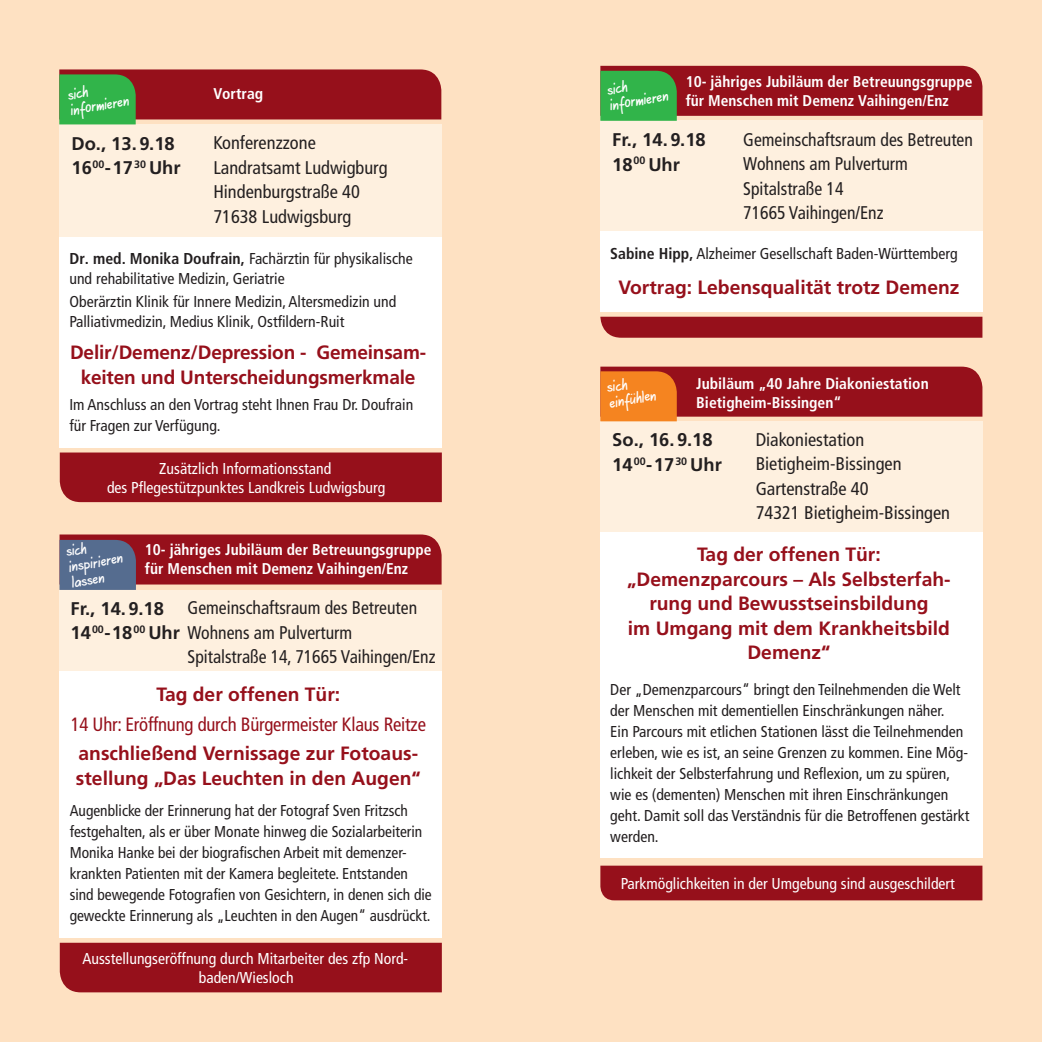
<style>
.page{position:relative;width:1042px;height:1042px;background:#fee1c2}
.page>*{position:absolute;margin:0;border:0;box-sizing:border-box;transform-origin:0 0}
.t1{font:700 19.25px/24.5px "Frutiger";color:#96101b;text-align:center}
.t2{font:condensed 19.25px "Frutiger";letter-spacing:-.01em;color:#96101b}
.t3{font:condensed 18.38px/24.5px "Frutiger";color:#231f20;scale:.96 1}
.t4{font:condensed 18.38px/24.5px "Frutiger";color:#231f20}
.t5{font:700 18.38px/24.5px "Frutiger";color:#231f20}
.t6{font:condensed 15.75px/21px "Frutiger";color:#231f20}
.t7{font:condensed 15.75px/19.2px "Frutiger";color:#fff;text-align:center}
.t8{font:700 condensed 15.58px/19.2px "Frutiger";color:#fff}
.t9{font:14px/15.8px "Agilo Handwriting";color:#fff}
.s1{font-weight:700}
.s2{font-weight:700;font-stretch:normal}
</style>
<div class="page">
<div style="left:600px;top:531px;width:382px;height:327px;background:#fff"></div>
<div style="left:60px;top:124px;width:381px;height:113px;background:#fef0df"></div>
<div style="left:600px;top:121px;width:382px;height:111px;background:#fef0df"></div>
<div style="left:60px;top:237px;width:381px;height:210px;background:#fff"></div>
<div style="left:600px;top:232px;width:382px;height:80px;background:#fff"></div>
<div style="left:600px;top:421px;width:382px;height:110px;background:#fef0df"></div>
<div style="left:600px;top:865px;width:382px;height:35px;background:#96101b"></div>
<svg style="left:59px;top:69px;width:382px;height:55px;background:#8c3d30"></svg>
<svg style="left:600px;top:66px;width:382px;height:55px;background:#8c3e31"></svg>
<div style="left:60px;top:590px;width:382px;height:81px;background:#fef0df"></div>
<div style="left:60px;top:671px;width:382px;height:267px;background:#fff"></div>
<div style="left:60px;top:943px;width:382px;height:49px;background:#96101b"></div>
<div style="left:60px;top:452px;width:382px;height:50px;background:#96101b"></div>
<svg style="left:60px;top:534px;width:381px;height:56px;background:#94333e"></svg>
<div style="left:600px;top:317px;width:382px;height:21px;background:#96101b"></div>
<svg style="left:600px;top:367px;width:382px;height:54px;background:#ae3327"></svg>
<p class="t9" style="left:67px;top:87px;width:61px;rotate:-10deg">sich informieren</p>
<p class="t9" style="left:606px;top:82px;width:61px;rotate:-10deg">sich informieren</p>
<p class="t8" style="left:213px;top:84px;width:51px">Vortrag</p>
<p class="t8" style="left:686px;top:72px;width:288px">10- jähriges Jubiläum der Betreuungsgruppe für Menschen mit Demenz Vaihingen/Enz</p>
<p class="t4" style="left:213px;top:131px;width:176px">Konferenzzone<br>Landratsamt Ludwigburg<br>Hindenburgstraße 40<br>71638 Ludwigsburg</p>
<p class="t3" style="left:743px;top:127px;width:241px">Gemeinschaftsraum des Betreuten<br>Wohnens am Pulverturm<br>Spitalstraße 14<br>71665 Vaihingen/Enz</p>
<p class="t5" style="left:71px;top:131px;width:111px">Do., 13. 9.18<br>16<sup>00</sup>-17<sup>30</sup> Uhr</p>
<p class="t5" style="left:612px;top:127px;width:95px">Fr., 14. 9.18<br>18<sup>00</sup> Uhr</p>
<p class="t6" style="left:69px;top:249px;width:345px;line-height:20.1px"><span class="s1">Dr. med. Monika Doufrain,</span> Fachärztin für physikalische und rehabilitative Medizin, Geriatrie</p>
<p class="t6" style="left:69px;top:292px;width:328px;line-height:20.1px">Oberärztin Klinik für Innere Medizin, Altersmedizin und<br>Palliativmedizin, Medius Klinik, Ostfildern-Ruit</p>
<p class="t1" style="left:70px;top:340px;width:357px">Delir/Demenz/Depression - Gemeinsam&shy;keiten und Unterscheidungsmerkmale</p>
<p class="t6" style="left:69px;top:394px;width:345px">Im Anschluss an den Vortrag steht Ihnen Frau Dr. Doufrain für Fragen zur Verfügung.</p>
<p class="t7" style="left:107px;top:459px;width:280px">Zusätzlich Informationsstand<br>des Pflegestützpunktes Landkreis Ludwigsburg</p>
<p class="t9" style="left:65px;top:544px;width:56px;rotate:-10deg">sich inspirieren lassen</p>
<p class="t8" style="left:145px;top:540px;width:288px">10- jähriges Jubiläum der Betreuungsgruppe für Menschen mit Demenz Vaihingen/Enz</p>
<p class="t3" style="left:188px;top:595px;width:241px">Gemeinschaftsraum des Betreuten</p>
<p class="t3" style="left:70px;top:620px;width:295px"><span class="s2">14</span><sup>00</sup><span class="s2">-18</span><sup>00</sup> <span class="s2">Uhr</span> Wohnens am Pulverturm</p>
<p class="t3" style="left:188px;top:644px;width:260px">Spitalstraße 14, 71665 Vaihingen/Enz</p>
<p class="t5" style="left:70px;top:596px;width:95px">Fr., 14. 9.18</p>
<p class="t1" style="left:156px;top:682px;width:185px">Tag der offenen Tür:</p>
<p class="t2" style="left:71px;top:713px;width:357px">14 Uhr: Eröffnung durch Bürgermeister Klaus Reitze</p>
<p class="t1" style="left:76px;top:741px;width:346px;text-align:left">anschließend Vernissage zur Fotoaus&shy;stellung „Das Leuchten in den Augen“</p>
<p class="t6" style="left:70px;top:800px;width:364px">Augenblicke der Erinnerung hat der Fotograf Sven Fritzsch festgehalten, als er über Monate hinweg die Sozialarbeiterin Monika Hanke bei der biografischen Arbeit mit demenzer&shy;krankten Patienten mit der Kamera begleitete. Entstanden sind bewegende Fotografien von Gesichtern, in denen sich die geweckte Erinnerung als „Leuchten in den Augen“ ausdrückt.</p>
<p class="t7" style="left:82px;top:949px;width:326px">Ausstellungseröffnung durch Mitarbeiter des zfp Nord&shy;baden/Wiesloch</p>
<p class="t6" style="left:610px;top:243px;width:349px"><span class="s1">Sabine Hipp,</span> Alzheimer Gesellschaft Baden-Württemberg</p>
<p class="t1" style="left:618px;top:275px;width:342px">Vortrag: Lebensqualität trotz Demenz</p>
<p class="t9" style="left:606px;top:379px;width:49px;rotate:-10deg">sich einfühlen</p>
<p class="t8" style="left:696px;top:373px;width:234px">Jubiläum „40 Jahre Diakoniestation<br>Bietigheim-Bissingen“</p>
<p class="t5" style="left:612px;top:427px;width:111px">So., 16. 9.18<br>14<sup>00</sup>-17<sup>30</sup> Uhr</p>
<p class="t4" style="left:756px;top:427px;width:196px">Diakoniestation<br>Bietigheim-Bissingen<br>Gartenstraße 40<br>74321 Bietigheim-Bissingen</p>
<p class="t1" style="left:627px;top:542px;width:325px">Tag der offenen Tür: „Demenzparcours – Als Selbsterfah&shy;rung und Bewusstseinsbildung<br>im Umgang mit dem Krankheitsbild<br>Demenz“</p>
<p class="t6" style="left:610px;top:679px;width:361px">Der „Demenzparcours“ bringt den Teilnehmenden die Welt der Menschen mit dementiellen Einschränkungen näher.<br>Ein Parcours mit etlichen Stationen lässt die Teilnehmenden erleben, wie es ist, an seine Grenzen zu kommen. Eine Mög&shy;lichkeit der Selbsterfahrung und Reflexion, um zu spüren, wie es (dementen) Menschen mit ihren Einschränkungen geht. Damit soll das Verständnis für die Betroffenen gestärkt werden.</p>
<p class="t7" style="left:621px;top:874px;width:336px">Parkmöglichkeiten in der Umgebung sind ausgeschildert</p>
</div>
